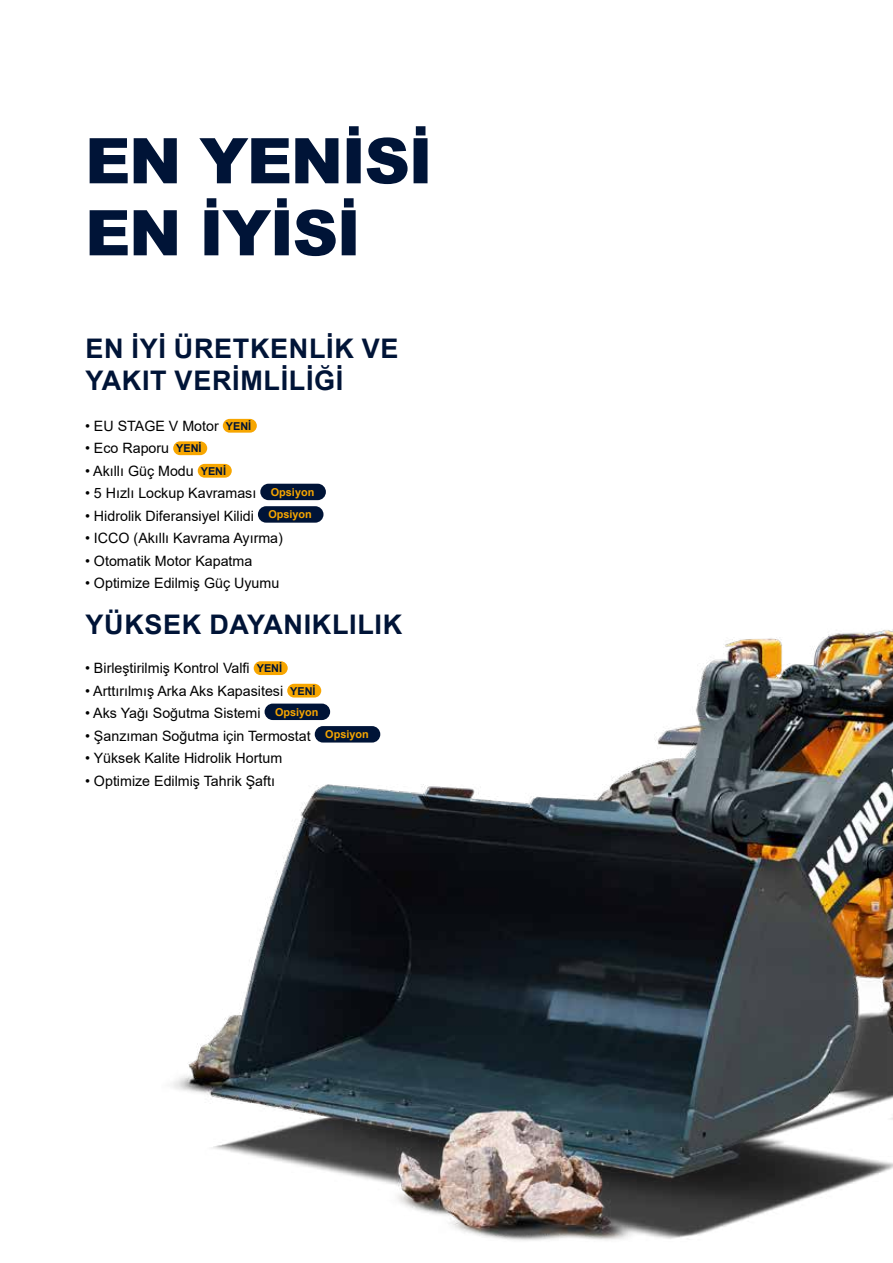
<style>
.page{position:relative;width:893px;height:1263px;background:#fff}
.page>*{position:absolute;margin:0;border:0;box-sizing:border-box;transform-origin:0 0}
.t1{font:900 63px/72px "Arial";letter-spacing:-.025em;color:#001437}
.t2{font:700 27px/32.4px "Arial";letter-spacing:.025em;color:#001437}
.t3{font:14.25px "Arial";color:#000}
.s1{font-weight:700;font-size:10.8px;color:#001437}
</style>
<div class="page">
<img style="left:173px;top:418px;width:720px;height:823px">
<div style="left:254px;top:661px;width:34px;height:14px;background:#f7a600;border-radius:7px"></div>
<div style="left:287px;top:684px;width:34px;height:13px;background:#f7a600;border-radius:7px"></div>
<div style="left:265px;top:704px;width:65px;height:16px;background:#001437;border-radius:8px"></div>
<div style="left:315px;top:726px;width:65px;height:16px;background:#001437;border-radius:8px"></div>
<div style="left:223px;top:419px;width:34px;height:14px;background:#f7a600;border-radius:7px"></div>
<div style="left:173px;top:441px;width:34px;height:14px;background:#f7a600;border-radius:7px"></div>
<div style="left:198px;top:464px;width:34px;height:14px;background:#f7a600;border-radius:7px"></div>
<div style="left:260px;top:484px;width:66px;height:16px;background:#001437;border-radius:8px"></div>
<div style="left:258px;top:506px;width:65px;height:17px;background:#001437;border-radius:8px"></div>
<h1 class="t1" style="left:85px;top:123px;width:349px">EN YENİSİ<br>EN İYİSİ</h1>
<h2 class="t2" style="left:86px;top:332px;width:315px">EN İYİ ÜRETKENLİK VE<br>YAKIT VERİMLİLİĞİ</h2>
<p class="t3" style="left:85px;top:416px;width:168px">• EU STAGE V Motor <span class="s1">YENİ</span></p>
<p class="t3" style="left:85px;top:438px;width:118px">• Eco Raporu <span class="s1">YENİ</span></p>
<p class="t3" style="left:85px;top:461px;width:143px">• Akıllı Güç Modu <span class="s1">YENİ</span></p>
<p class="t3" style="left:85px;top:483px;width:231px">• 5 Hızlı Lockup Kavraması <sup>Opsiyon</sup></p>
<p class="t3" style="left:85px;top:506px;width:228px">• Hidrolik Diferansiyel Kilidi <sup>Opsiyon</sup></p>
<p class="t3" style="left:85px;top:528px;width:199px">• ICCO (Akıllı Kavrama Ayırma)</p>
<p class="t3" style="left:85px;top:551px;width:169px">• Otomatik Motor Kapatma</p>
<p class="t3" style="left:85px;top:573px;width:196px">• Optimize Edilmiş Güç Uyumu</p>
<h2 class="t2" style="left:86px;top:609px;width:318px">YÜKSEK DAYANIKLILIK</h2>
<p class="t3" style="left:85px;top:658px;width:199px">• Birleştirilmiş Kontrol Valfi <span class="s1">YENİ</span></p>
<p class="t3" style="left:85px;top:681px;width:232px">• Arttırılmış Arka Aks Kapasitesi <span class="s1">YENİ</span></p>
<p class="t3" style="left:85px;top:703px;width:235px">• Aks Yağı Soğutma Sistemi <sup>Opsiyon</sup></p>
<p class="t3" style="left:85px;top:726px;width:285px">• Şanzıman Soğutma için Termostat <sup>Opsiyon</sup></p>
<p class="t3" style="left:85px;top:748px;width:199px">• Yüksek Kalite Hidrolik Hortum</p>
<p class="t3" style="left:85px;top:771px;width:192px">• Optimize Edilmiş Tahrik Şaftı</p>
</div>
